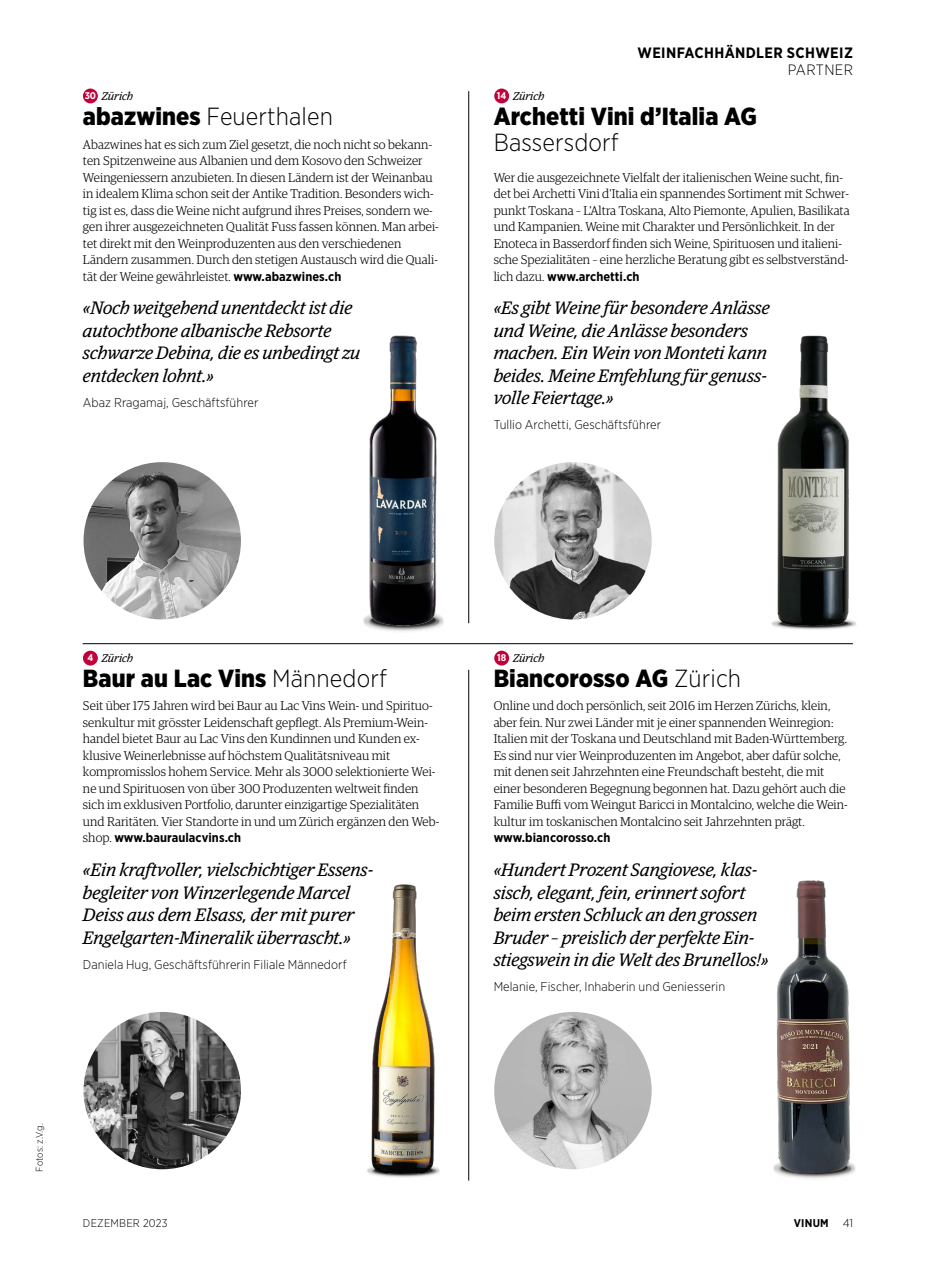
<style>
.page{position:relative;width:936px;height:1263px;background:#fff}
.page>*{position:absolute;margin:0;border:0;box-sizing:border-box;transform-origin:0 0}
.t1{font:900 24.75px "Gotham Narrow";letter-spacing:.005em;color:#000}
.t2{font:300 24.75px "Gotham Narrow";letter-spacing:.005em;color:#000}
.t3{font:italic 18px/22.5px "Guardian Egyp";letter-spacing:.005em;color:#000}
.t4{font:700 15px "Gotham Narrow";letter-spacing:.025em;color:#000}
.t5{font:300 15px "Gotham Narrow";letter-spacing:.025em;color:#000}
.t6{font:300 12.75px/16.5px "Guardian Egyp";letter-spacing:.005em;color:#000}
.t7{font:300 12.75px "Gotham Narrow";letter-spacing:.005em;color:#000}
.t8{font:700 12.75px "Gotham Narrow";letter-spacing:.005em;color:#000}
.t9{font:italic 11.25px "Guardian Egyp";letter-spacing:.005em;color:#000}
.t10{font:300 11.25px "Gotham Narrow";letter-spacing:.02em;color:#000}
.t11{font:700 11.25px "Gotham Narrow";letter-spacing:.02em;color:#000}
.t12{font:300 9.75px "Gotham Narrow";color:#000}
.s1{font-family:"Gotham Narrow";font-weight:700;font-style:normal;font-size:9.75px;color:#fff}
.s2{font-weight:900}
.s3{font-family:"Gotham Narrow";font-weight:700}
.s4{font-family:"Guardian Egyp";font-weight:300}
.s5{font-weight:300}
</style>
<div class="page">
<hr style="left:468px;top:91px;width:1px;height:532px;background:#000">
<hr style="left:468px;top:670px;width:1px;height:510px;background:#000">
<hr style="left:83px;top:643px;width:769px;height:1px;background:#000">
<img style="left:494px;top:462px;width:157px;height:157px;border-radius:79px">
<img style="left:494px;top:1012px;width:157px;height:157px;border-radius:79px">
<img style="left:83px;top:462px;width:158px;height:157px;border-radius:79px">
<img style="left:83px;top:1012px;width:158px;height:157px;border-radius:79px">
<img style="left:771px;top:335px;width:85px;height:295px">
<img style="left:773px;top:880px;width:83px;height:299px">
<img style="left:363px;top:335px;width:81px;height:297px">
<img style="left:367px;top:884px;width:73px;height:294px">
<div style="left:494px;top:89px;width:15px;height:14px;background:#c10139;border-radius:50%"></div>
<div style="left:83px;top:89px;width:15px;height:14px;background:#c10139;border-radius:50%"></div>
<div style="left:494px;top:651px;width:15px;height:14px;background:#c10139;border-radius:50%"></div>
<div style="left:83px;top:651px;width:15px;height:14px;background:#c10139;border-radius:50%"></div>
<p class="t9" style="left:85px;top:88px;width:50px"><span class="s1">30</span> Zürich</p>
<p class="t9" style="left:497px;top:88px;width:49px"><span class="s1">14</span> Zürich</p>
<p class="t4" style="left:637px;top:43px;width:217px">WEINFACHHÄNDLER SCHWEIZ</p>
<p class="t5" style="left:787px;top:60px;width:67px">PARTNER</p>
<h1 class="t2" style="left:83px;top:101px;width:251px"><span class="s2">abazwines</span> Feuerthalen</h1>
<p class="t6" style="left:83px;top:136px;width:357px">Abazwines hat es sich zum Ziel gesetzt, die noch nicht so bekann&shy;ten Spitzenweine aus Albanien und dem Kosovo den Schweizer Weingeniessern anzubieten. In diesen Ländern ist der Weinanbau in idealem Klima schon seit der Antike Tradition. Besonders wich&shy;tig ist es, dass die Weine nicht aufgrund ihres Preises, sondern we&shy;gen ihrer ausgezeichneten Qualität Fuss fassen können. Man arbei&shy;tet direkt mit den Weinproduzenten aus den verschiedenen Ländern zusammen. Durch den stetigen Austausch wird die Quali&shy;tät der Weine gewährleistet. <span class="s3">www.abazwines.ch</span></p>
<h2 class="t3" style="left:83px;top:296px;width:279px">«Noch weitgehend unentdeckt ist die autochthone albanische Rebsorte schwarze Debina, die es unbedingt zu entdecken lohnt.»</h2>
<p class="t7" style="left:83px;top:394px;width:177px">Abaz Rragamaj, Geschäftsführer</p>
<h1 class="t1" style="left:493px;top:100px;width:265px">Archetti Vini d’Italia AG</h1>
<h1 class="t2" style="left:493px;top:127px;width:126px">Bassersdorf</h1>
<p class="t6" style="left:493px;top:169px;width:357px">Wer die ausgezeichnete Vielfalt der italienischen Weine sucht, fin&shy;det bei Archetti Vini d’Italia ein spannendes Sortiment mit Schwer&shy;punkt Toskana – L’Altra Toskana, Alto Piemonte, Apulien, Basilikata und Kampanien. Weine mit Charakter und Persönlichkeit. In der Enoteca in Basserdorf finden sich Weine, Spirituosen und italieni&shy;sche Spezialitäten – eine herzliche Beratung gibt es selbstverständ-</p>
<p class="t8" style="left:493px;top:268px;width:147px"><span class="s4">lich dazu.</span> www.archetti.ch</p>
<h2 class="t3" style="left:493px;top:296px;width:277px">«Es gibt Weine für besondere Anlässe und Weine, die Anlässe besonders machen. Ein Wein von Monteti kann beides. Meine Emfehlung für genuss&shy;volle Feiertage.»</h2>
<p class="t7" style="left:493px;top:417px;width:169px">Tullio Archetti, Geschäftsführer</p>
<p class="t9" style="left:87px;top:650px;width:47px"><span class="s1">4</span> Zürich</p>
<p class="t9" style="left:497px;top:650px;width:49px"><span class="s1">18</span> Zürich</p>
<h1 class="t1" style="left:83px;top:662px;width:305px">Baur au Lac Vins <span class="s5">Männedorf</span></h1>
<p class="t6" style="left:83px;top:697px;width:358px">Seit über 175 Jahren wird bei Baur au Lac Vins Wein- und Spirituo&shy;senkultur mit grösster Leidenschaft gepflegt. Als Premium-Wein&shy;handel bietet Baur au Lac Vins den Kundinnen und Kunden ex&shy;klusive Weinerlebnisse auf höchstem Qualitätsniveau mit kompromisslos hohem Service. Mehr als 3000 selektionierte Wei&shy;ne und Spirituosen von über 300 Produzenten weltweit finden sich im exklusiven Portfolio, darunter einzigartige Spezialitäten und Raritäten. Vier Standorte in und um Zürich ergänzen den Web-</p>
<p class="t8" style="left:83px;top:829px;width:160px"><span class="s4">shop.</span> www.bauraulacvins.ch</p>
<h2 class="t3" style="left:83px;top:858px;width:292px">«Ein kraftvoller, vielschichtiger Essens&shy;begleiter von Winzerlegende Marcel Deiss aus dem Elsass, der mit purer Engelgarten-Mineralik überrascht.»</h2>
<p class="t7" style="left:83px;top:956px;width:265px">Daniela Hug, Geschäftsführerin Filiale Männedorf</p>
<h1 class="t1" style="left:493px;top:662px;width:249px">Biancorosso AG <span class="s5">Zürich</span></h1>
<p class="t6" style="left:493px;top:697px;width:355px">Online und doch persönlich, seit 2016 im Herzen Zürichs, klein, aber fein. Nur zwei Länder mit je einer spannenden Weinregion:<br>Italien mit der Toskana und Deutschland mit Baden-Württemberg.<br>Es sind nur vier Weinproduzenten im Angebot, aber dafür solche, mit denen seit Jahrzehnten eine Freundschaft besteht, die mit einer besonderen Begegnung begonnen hat. Dazu gehört auch die Familie Buffi vom Weingut Baricci in Montalcino, welche die Wein&shy;kultur im toskanischen Montalcino seit Jahrzehnten prägt.</p>
<p class="t8" style="left:493px;top:829px;width:118px">www.biancorosso.ch</p>
<h2 class="t3" style="left:493px;top:858px;width:276px">«Hundert Prozent Sangiovese, klas&shy;sisch, elegant, fein, erinnert sofort beim ersten Schluck an den grossen Bruder – preislich der perfekte Ein&shy;stiegswein in die Welt des Brunellos!»</h2>
<p class="t7" style="left:493px;top:979px;width:233px">Melanie, Fischer, Inhaberin und Geniesserin</p>
<p class="t12" style="left:34px;top:1172px;width:50px;rotate:-90deg">Fotos: z.V.g.</p>
<p class="t10" style="left:83px;top:1216px;width:86px">DEZEMBER 2023</p>
<p class="t11" style="left:793px;top:1216px;width:61px">VINUM <span class="s5">41</span></p>
</div>
